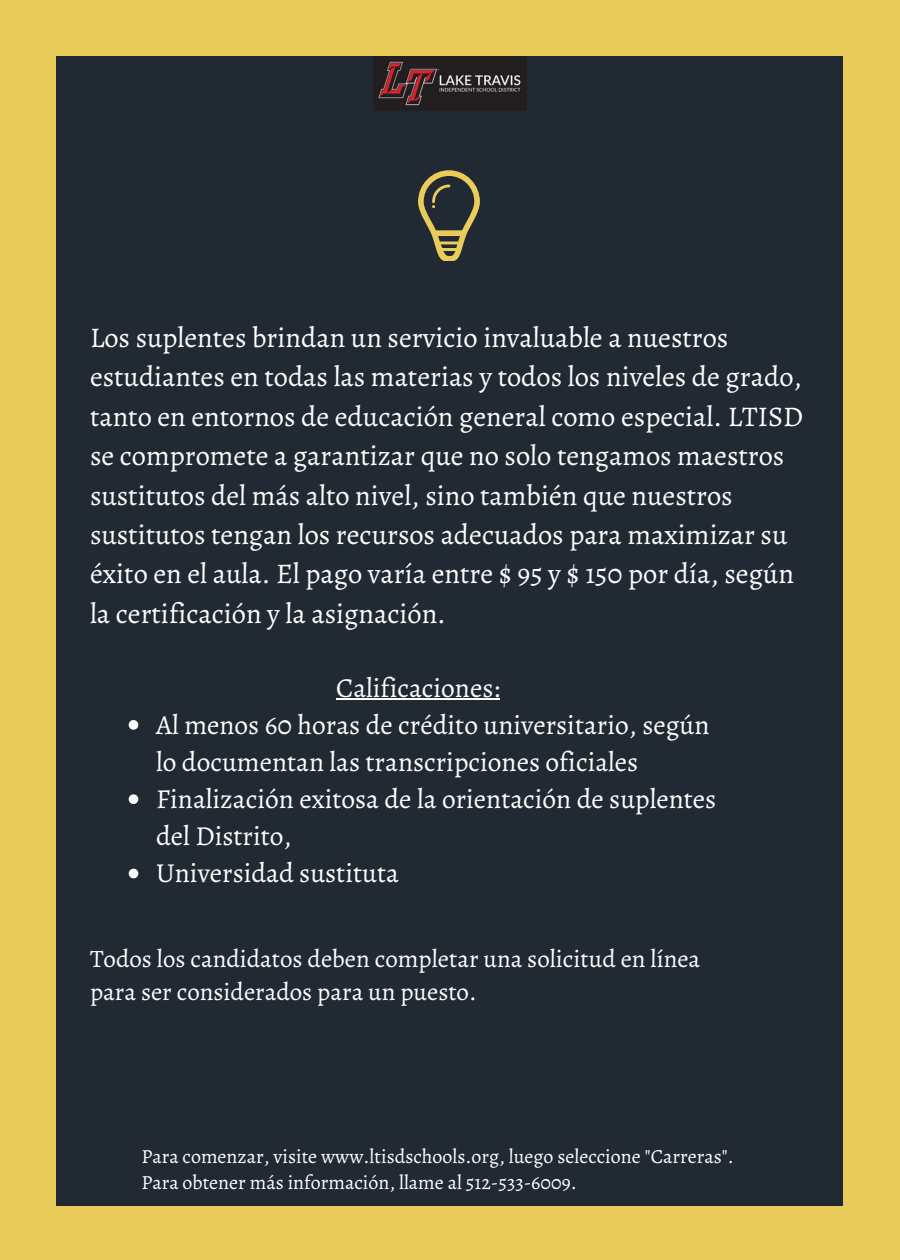
<style>
.page{position:relative;width:900px;height:1260px;background:#e9cc59}
.page>*{position:absolute;margin:0;border:0;box-sizing:border-box;transform-origin:0 0}
.t1{font:28.5px/39.5px "Alegreya";color:#fff}
.t2{font:27.5px/37.2px "Alegreya";color:#fff}
.t3{font:25px/33.8px "Alegreya";color:#fff}
.t4{font:20px/26.2px "Alegreya";color:#fff}
</style>
<div class="page">
<div style="left:56px;top:56px;width:786px;height:1150px;background:#212a33"></div>
<svg style="left:418px;top:170px;width:62px;height:90px"></svg>
<svg style="left:129px;top:720px;width:9px;height:10px"></svg>
<svg style="left:129px;top:794px;width:9px;height:10px"></svg>
<svg style="left:129px;top:869px;width:9px;height:9px"></svg>
<hr style="left:336px;top:698px;width:164px;height:1px;background:#fff">
<img style="left:373px;top:56px;width:154px;height:55px">
<p class="t1" style="left:90px;top:318px;width:715px">Los suplentes brindan un servicio invaluable a nuestros estudiantes en todas las materias y todos los niveles de grado, tanto en entornos de educación general como especial. LTISD se compromete a garantizar que no solo tengamos maestros sustitutos del más alto nivel, sino también que nuestros sustitutos tengan los recursos adecuados para maximizar su éxito en el aula. El pago varía entre $ 95 y $ 150 por día, según la certificación y la asignación.</p>
<p class="t2" style="left:336px;top:669px;width:165px">Calificaciones:</p>
<p class="t2" style="left:156px;top:706px;width:562px">Al menos 60 horas de crédito universitario, según lo documentan las transcripciones oficiales Finalización exitosa de la orientación de suplentes del Distrito,<br>Universidad sustituta</p>
<p class="t3" style="left:90px;top:941px;width:612px">Todos los candidatos deben completar una solicitud en línea para ser considerados para un puesto.</p>
<p class="t4" style="left:141px;top:1143px;width:594px">Para comenzar, visite www.ltisdschools.org, luego seleccione "Carreras".<br>Para obtener más información, llame al 512-533-6009.</p>
</div>
